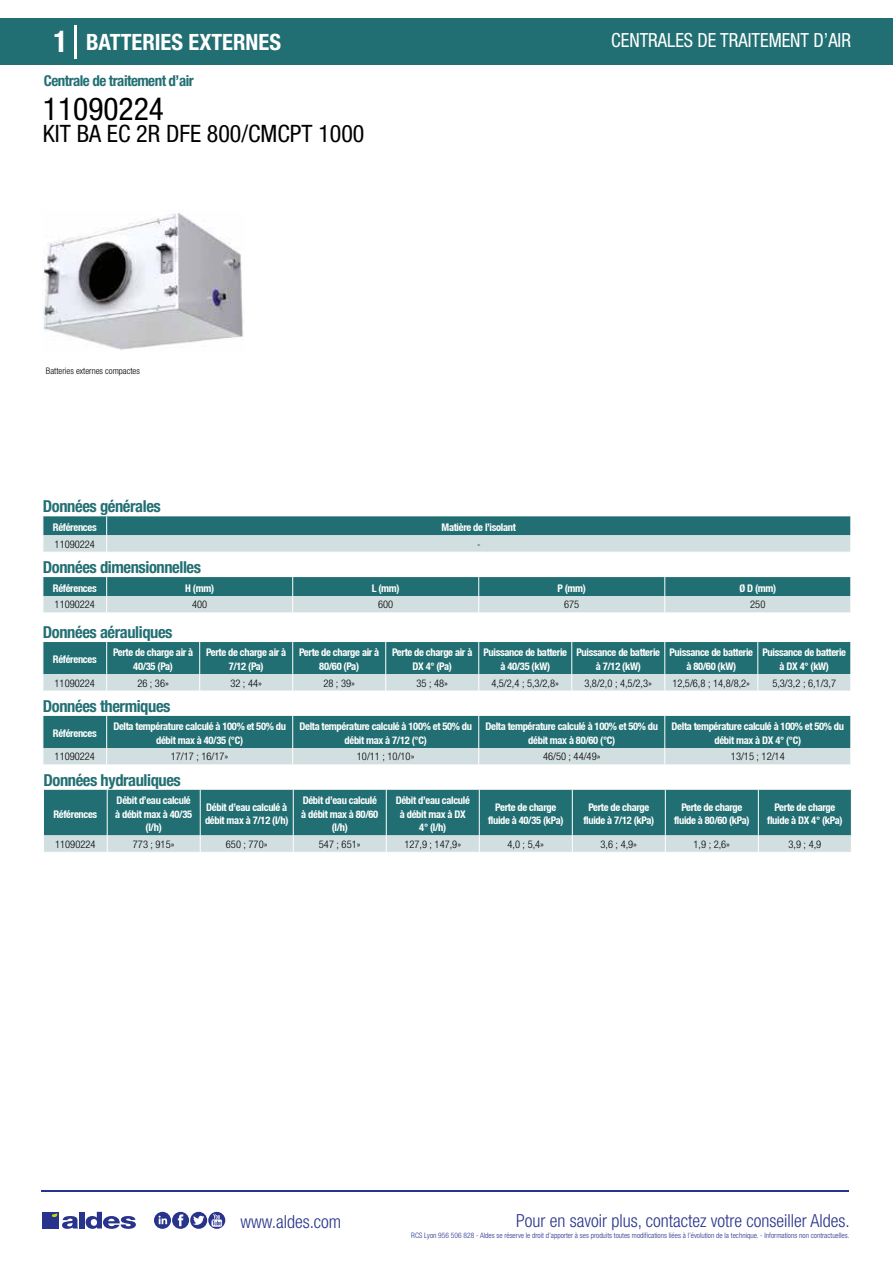
<style>
.page{position:relative;width:893px;height:1263px;background:#fff}
.page>*{position:absolute;margin:0;border:0;box-sizing:border-box;transform-origin:0 0}
.t1{font:condensed 31.5px "Helvetica Neue LT Std";color:#000}
.t2{font:condensed 24px "Helvetica Neue LT Std";color:#000}
.t3{font:700 condensed 22.5px "Helvetica Neue LT Std";color:#fff}
.t4{font:condensed 19.5px "Helvetica Neue LT Std";color:#fff;scale:.95 1}
.t5{font:300 condensed 18px "Helvetica Neue";color:#28348b}
.t6{font:700 condensed 16.5px "Helvetica Neue LT Std";letter-spacing:-.025em;color:#226f73}
.t7{font:700 condensed 15px "Helvetica Neue LT Std";letter-spacing:-.035em;color:#226f73}
.t8{font:700 condensed 10.5px/13.5px "Helvetica Neue";letter-spacing:-.03em;color:#fff;text-align:center}
.t9{font:300 condensed 10.5px "Helvetica Neue";color:#000}
.t10{font:300 condensed 9px "Helvetica Neue";color:#000}
.t11{font:300 condensed 7.5px "Helvetica Neue";color:#28348b}
.s1{font-size:30px}
</style>
<div class="page">
<img style="left:43px;top:212px;width:201px;height:138px">
<div style="left:0;top:18px;width:893px;height:46px;background:#226f73"></div>
<hr style="left:74px;top:25px;width:2px;height:33px;background:#fff">
<svg style="left:43px;top:516px;width:808px;height:36px;background:#77a5a8"></svg>
<svg style="left:43px;top:577px;width:808px;height:36px;background:#77a5a8"></svg>
<svg style="left:43px;top:642px;width:808px;height:49px;background:#61979a"></svg>
<svg style="left:43px;top:716px;width:808px;height:49px;background:#60969a"></svg>
<svg style="left:43px;top:790px;width:809px;height:62px;background:#548f92"></svg>
<hr style="left:41px;top:1190px;width:808px;height:1px;background:#28348b">
<svg style="left:154px;top:1212px;width:71px;height:17px"></svg>
<div style="left:42px;top:1212px;width:17px;height:16px;background:#28348b"></div>
<div style="left:79px;top:1212px;width:5px;height:16px;background:#28348b"></div>
<svg style="left:86px;top:1212px;width:50px;height:17px"></svg>
<svg style="left:52px;top:1213px;width:26px;height:16px"></svg>
<h3 class="t3" style="left:54px;top:28px;width:229px"><span class="s1">1</span> BATTERIES EXTERNES</h3>
<h3 class="t4" style="left:611px;top:29px;width:254px">CENTRALES DE TRAITEMENT D’AIR</h3>
<h3 class="t7" style="left:44px;top:71px;width:151px">Centrale de traitement d’air</h3>
<h1 class="t1" style="left:43px;top:91px;width:122px">11090224</h1>
<h2 class="t2" style="left:43px;top:120px;width:323px">KIT BA EC 2R DFE 800/CMCPT 1000</h2>
<p class="t10" style="left:46px;top:365px;width:96px">Batteries externes compactes</p>
<h3 class="t6" style="left:43px;top:496px;width:119px">Données générales</h3>
<p class="t8" style="left:53px;top:520px;width:45px">Références</p>
<p class="t8" style="left:442px;top:520px;width:76px">Matière de l’isolant</p>
<p class="t9" style="left:55px;top:538px;width:42px">11090224</p>
<p class="t9" style="left:477px;top:538px;width:5px">-</p>
<h3 class="t6" style="left:43px;top:557px;width:160px">Données dimensionnelles</h3>
<p class="t8" style="left:53px;top:581px;width:45px">Références</p>
<p class="t8" style="left:185px;top:581px;width:30px">H (mm)</p>
<p class="t8" style="left:372px;top:581px;width:29px">L (mm)</p>
<p class="t8" style="left:557px;top:581px;width:30px">P (mm)</p>
<p class="t8" style="left:739px;top:581px;width:38px">Ø D (mm)</p>
<p class="t9" style="left:55px;top:599px;width:42px">11090224</p>
<p class="t9" style="left:192px;top:599px;width:17px">400</p>
<p class="t9" style="left:378px;top:599px;width:17px">600</p>
<p class="t9" style="left:564px;top:599px;width:17px">675</p>
<p class="t9" style="left:750px;top:599px;width:17px">250</p>
<h3 class="t6" style="left:43px;top:622px;width:131px">Données aérauliques</h3>
<p class="t8" style="left:53px;top:652px;width:45px">Références</p>
<p class="t8" style="left:113px;top:646px;width:82px">Perte de charge air à<br>40/35 (Pa)</p>
<p class="t8" style="left:206px;top:646px;width:82px">Perte de charge air à<br>7/12 (Pa)</p>
<p class="t8" style="left:299px;top:646px;width:82px">Perte de charge air à<br>80/60 (Pa)</p>
<p class="t8" style="left:392px;top:646px;width:82px">Perte de charge air à<br>DX 4° (Pa)</p>
<p class="t8" style="left:483px;top:646px;width:85px">Puissance de batterie à 40/35 (kW)</p>
<p class="t8" style="left:576px;top:646px;width:85px">Puissance de batterie à 7/12 (kW)</p>
<p class="t8" style="left:669px;top:646px;width:85px">Puissance de batterie à 80/60 (kW)</p>
<p class="t8" style="left:762px;top:646px;width:85px">Puissance de batterie à DX 4° (kW)</p>
<p class="t9" style="left:55px;top:677px;width:42px">11090224</p>
<p class="t9" style="left:137px;top:677px;width:33px">26 ; 36»</p>
<p class="t9" style="left:230px;top:677px;width:33px">32 ; 44»</p>
<p class="t9" style="left:323px;top:677px;width:33px">28 ; 39»</p>
<p class="t9" style="left:416px;top:677px;width:33px">35 ; 48»</p>
<p class="t9" style="left:491px;top:677px;width:69px">4,5/2,4 ; 5,3/2,8»</p>
<p class="t9" style="left:584px;top:677px;width:69px">3,8/2,0 ; 4,5/2,3»</p>
<p class="t9" style="left:672px;top:677px;width:79px">12,5/6,8 ; 14,8/8,2»</p>
<p class="t9" style="left:772px;top:677px;width:65px">5,3/3,2 ; 6,1/3,7</p>
<h3 class="t6" style="left:43px;top:696px;width:129px">Données thermiques</h3>
<p class="t8" style="left:53px;top:726px;width:45px">Références</p>
<p class="t8" style="left:113px;top:720px;width:174px">Delta température calculé à 100% et 50% du débit max à 40/35 (°C)</p>
<p class="t8" style="left:299px;top:720px;width:174px">Delta température calculé à 100% et 50% du débit max à 7/12 (°C)</p>
<p class="t8" style="left:485px;top:720px;width:174px">Delta température calculé à 100% et 50% du débit max à 80/60 (°C)</p>
<p class="t8" style="left:671px;top:720px;width:174px">Delta température calculé à 100% et 50% du débit max à DX 4° (°C)</p>
<p class="t9" style="left:55px;top:751px;width:42px">11090224</p>
<p class="t9" style="left:171px;top:751px;width:59px">17/17 ; 16/17»</p>
<p class="t9" style="left:357px;top:751px;width:59px">10/11 ; 10/10»</p>
<p class="t9" style="left:543px;top:751px;width:59px">46/50 ; 44/49»</p>
<p class="t9" style="left:731px;top:751px;width:55px">13/15 ; 12/14</p>
<h3 class="t6" style="left:43px;top:770px;width:139px">Données hydrauliques</h3>
<p class="t8" style="left:53px;top:807px;width:45px">Références</p>
<p class="t8" style="left:115px;top:793px;width:79px">Débit d’eau calculé à débit max à 40/35 (l/h)</p>
<p class="t8" style="left:205px;top:800px;width:85px;text-align:left">Débit d’eau calculé à débit max à 7/12 (l/h)</p>
<p class="t8" style="left:301px;top:793px;width:79px">Débit d’eau calculé à débit max à 80/60 (l/h)</p>
<p class="t8" style="left:396px;top:793px;width:76px">Débit d’eau calculé à débit max à DX<br>4° (l/h)</p>
<p class="t8" style="left:488px;top:800px;width:77px">Perte de charge fluide à 40/35 (kPa)</p>
<p class="t8" style="left:583px;top:800px;width:72px">Perte de charge fluide à 7/12 (kPa)</p>
<p class="t8" style="left:674px;top:800px;width:77px">Perte de charge fluide à 80/60 (kPa)</p>
<p class="t8" style="left:767px;top:800px;width:77px">Perte de charge fluide à DX 4° (kPa)</p>
<p class="t9" style="left:55px;top:838px;width:42px">11090224</p>
<p class="t9" style="left:133px;top:838px;width:43px">773 ; 915»</p>
<p class="t9" style="left:226px;top:838px;width:43px">650 ; 770»</p>
<p class="t9" style="left:319px;top:838px;width:43px">547 ; 651»</p>
<p class="t9" style="left:404px;top:838px;width:58px">127,9 ; 147,9»</p>
<p class="t9" style="left:507px;top:838px;width:38px">4,0 ; 5,4»</p>
<p class="t9" style="left:600px;top:838px;width:38px">3,6 ; 4,9»</p>
<p class="t9" style="left:693px;top:838px;width:38px">1,9 ; 2,6»</p>
<p class="t9" style="left:788px;top:838px;width:34px">3,9 ; 4,9</p>
<h3 class="t5" style="left:240px;top:1211px;width:102px">www.aldes.com</h3>
<h3 class="t5" style="left:516px;top:1211px;width:335px">Pour en savoir plus, contactez votre conseiller Aldes.</h3>
<p class="t11" style="left:411px;top:1230px;width:440px">RCS Lyon 956 506 828 - Aldes se réserve le droit d’apporter à ses produits toutes modifications liées à l’évolution de la technique. - Informations non contractuelles.</p>
</div>
